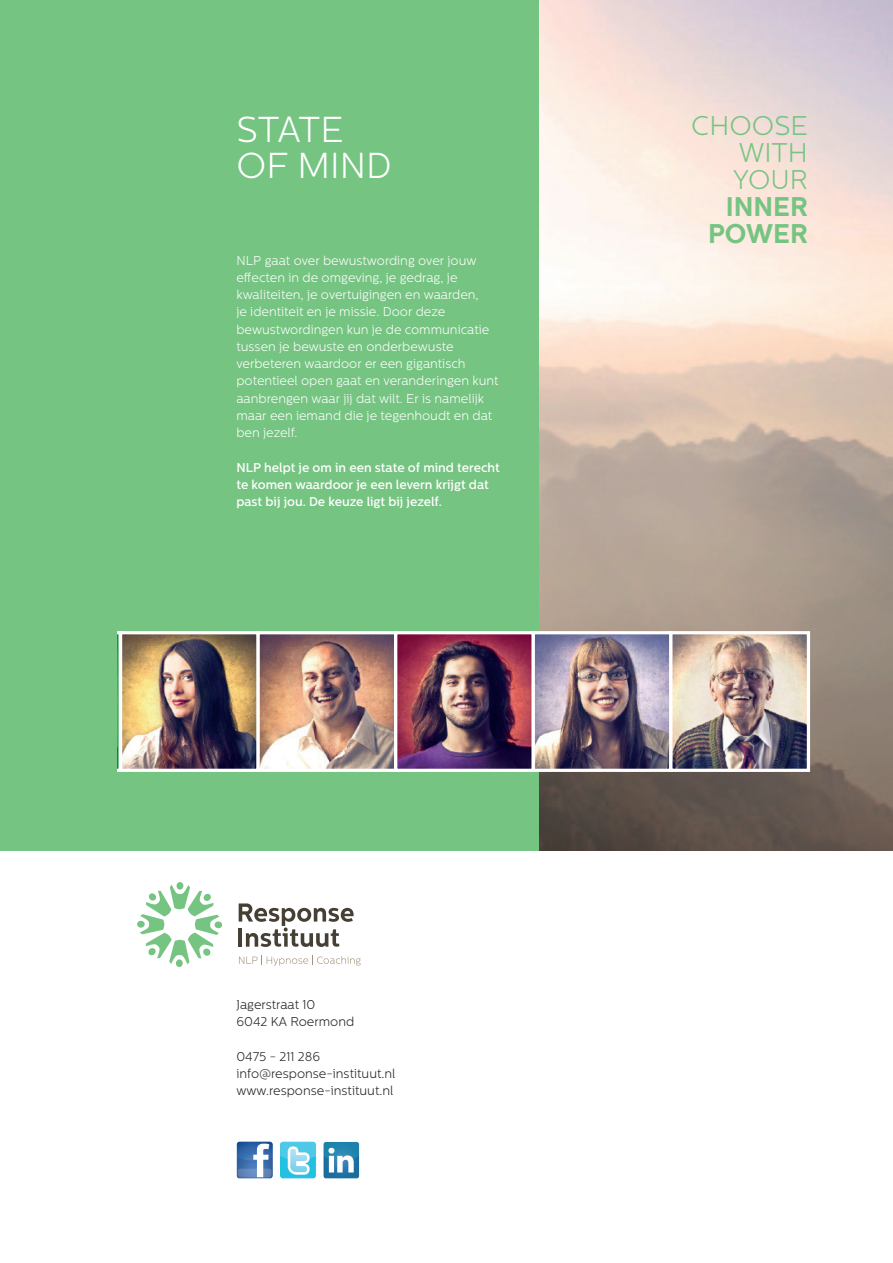
<style>
.page{position:relative;width:893px;height:1263px;background:#fff}
.page>*{position:absolute;margin:0;border:0;box-sizing:border-box;transform-origin:0 0}
.t1{font:300 36px/36px "Centrale Sans";color:#fff}
.t2{font:300 27px/27px "Centrale Sans";color:#76c482;text-align:justify}
.t3{font:700 27px/27px "Centrale Sans";color:#76c482;text-align:right}
.t4{font:300 12.75px/17.2px "Centrale Sans";color:#fff}
.t5{font:500 12.75px/17.2px "Centrale Sans";color:#fff}
.t6{font:300 12.75px/17.2px "Centrale Sans";color:#231f20}
</style>
<div class="page">
<div style="left:0;top:0;width:544px;height:850px;background:#76c482"></div>
<img style="left:539px;top:0;width:354px;height:850px">
<svg style="left:239px;top:956px;width:122px;height:9px"></svg>
<svg style="left:239px;top:903px;width:115px;height:44px"></svg>
<div style="left:137px;top:921px;width:8px;height:7px;background:#76c482;border-radius:50%"></div>
<div style="left:176px;top:959px;width:7px;height:8px;background:#76c482;border-radius:50%"></div>
<div style="left:214px;top:921px;width:8px;height:7px;background:#76c482;border-radius:50%"></div>
<svg style="left:140px;top:885px;width:79px;height:79px"></svg>
<div style="left:176px;top:882px;width:7px;height:8px;background:#76c482;border-radius:50%"></div>
<img style="left:236px;top:1141px;width:124px;height:38px">
<svg style="left:118px;top:631px;width:1px;height:141px"></svg>
<img style="left:123px;top:635px;width:133px;height:133px">
<div style="left:119px;top:631px;width:141px;height:141px;border:3px solid #fff"></div>
<img style="left:261px;top:635px;width:132px;height:133px">
<div style="left:257px;top:631px;width:140px;height:141px;border:3px solid #fff"></div>
<img style="left:398px;top:635px;width:133px;height:133px">
<div style="left:394px;top:631px;width:141px;height:141px;border:3px solid #fff"></div>
<img style="left:536px;top:635px;width:132px;height:133px">
<div style="left:532px;top:631px;width:140px;height:141px;border:3px solid #fff"></div>
<img style="left:673px;top:635px;width:133px;height:133px">
<div style="left:669px;top:631px;width:141px;height:141px;border:3px solid #fff"></div>
<h1 class="t1" style="left:236px;top:111px;width:157px">STATE<br>OF MIND</h1>
<h2 class="t2" style="left:733px;top:112px;width:76px;text-indent:-42px">CHOOSE WITH YOUR</h2>
<h2 class="t3" style="left:708px;top:193px;width:101px">INNER<br>POWER</h2>
<p class="t4" style="left:236px;top:252px;width:264px">NLP gaat over bewustwording over jouw effecten in de omgeving, je gedrag, je kwaliteiten, je overtuigingen en waarden,<br>je identiteit en je missie. Door deze bewustwordingen kun je de communicatie tussen je bewuste en onderbewuste verbeteren waardoor er een gigantisch potentieel open gaat en veranderingen kunt aanbrengen waar jij dat wilt. Er is namelijk maar een iemand die je tegenhoudt en dat ben jezelf.</p>
<p class="t5" style="left:236px;top:459px;width:265px">NLP helpt je om in een state of mind terecht te komen waardoor je een levern krijgt dat past bij jou. De keuze ligt bij jezelf.</p>
<p class="t6" style="left:236px;top:996px;width:119px">Jagerstraat 10<br>6042 KA Roermond</p>
<p class="t6" style="left:236px;top:1047px;width:161px">0475 - 211 286 info@response-instituut.nl www.response-instituut.nl</p>
</div>
